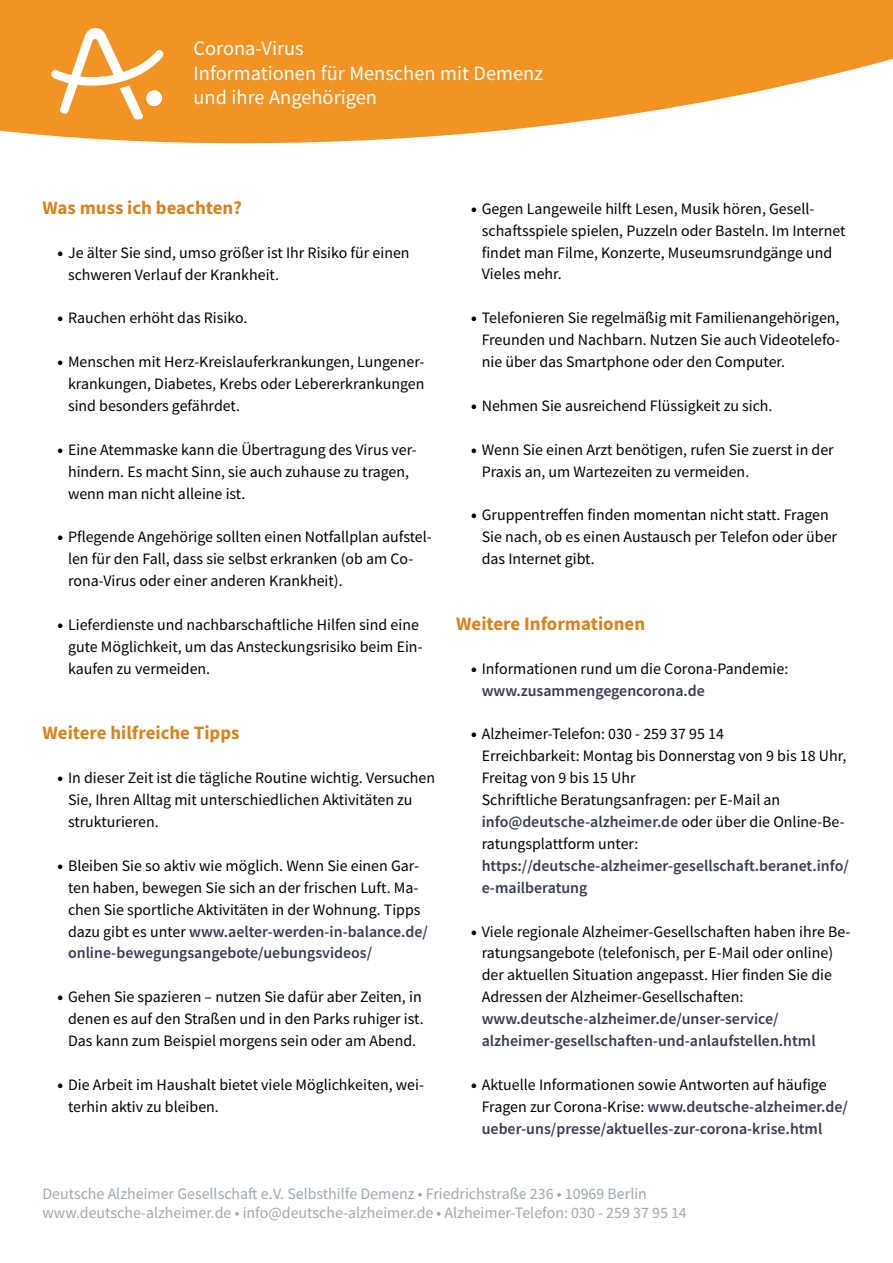
<style>
.page{position:relative;width:893px;height:1263px;background:#fff}
.page>*{position:absolute;margin:0;border:0;box-sizing:border-box;transform-origin:0 0}
.t1{font:20.4px/24.5px "Source Sans Pro";color:#fff}
.Zwischenüberschrift{font:700 18.9px "Source Sans Pro";color:#d78320}
.t2{font:15.9px/21.9px "Source Sans Pro";color:#000}
.Fusszeile{font:15.9px/19px "Source Sans Pro";color:#9ca9b1}
.t3{font:600 15.9px/21.9px "Source Sans Pro";color:#363c50}
.s1{font-weight:900}
.s2{font-weight:600;color:#363c50}
.s3{font-weight:900;color:#000}
.s4{font-weight:400;color:#000}
</style>
<div class="page">
<svg style="left:0;top:0;width:893px;height:143px;fill:#f39323"></svg>
<svg style="left:51px;top:28px;width:112px;height:92px"></svg>
<p class="t1" style="left:193px;top:36px;width:351px">Corona-Virus<br>Informationen für Menschen mit Demenz und ihre Angehörigen</p>
<p class="Zwischenüberschrift" style="left:43px;top:195px;width:201px">Was muss ich beachten?</p>
<p class="t2" style="left:68px;top:241px;width:343px;text-indent:-11px"><span class="s1">•</span> Je älter Sie sind, umso größer ist Ihr Risiko für einen schweren Verlauf der Krankheit.</p>
<p class="t2" style="left:57px;top:307px;width:192px"><span class="s1">•</span> Rauchen erhöht das Risiko.</p>
<p class="t2" style="left:68px;top:351px;width:358px;text-align:justify;text-indent:-11px"><span class="s1">•</span> Menschen mit Herz-Kreislauferkrankungen, Lungener&shy;krankungen, Diabetes, Krebs oder Lebererkrankungen sind besonders gefährdet.</p>
<p class="t2" style="left:68px;top:438px;width:350px;text-indent:-11px"><span class="s1">•</span> Eine Atemmaske kann die Übertragung des Virus ver&shy;hindern. Es macht Sinn, sie auch zuhause zu tragen, wenn man nicht alleine ist.</p>
<p class="t2" style="left:68px;top:526px;width:365px;text-indent:-11px"><span class="s1">•</span> Pflegende Angehörige sollten einen Notfallplan aufstel&shy;len für den Fall, dass sie selbst erkranken (ob am Co&shy;rona-Virus oder einer anderen Krankheit).</p>
<p class="t2" style="left:68px;top:614px;width:356px;text-indent:-11px"><span class="s1">•</span> Lieferdienste und nachbarschaftliche Hilfen sind eine gute Möglichkeit, um das Ansteckungsrisiko beim Ein&shy;kaufen zu vermeiden.</p>
<p class="Zwischenüberschrift" style="left:43px;top:720px;width:199px">Weitere hilfreiche Tipps</p>
<p class="t2" style="left:68px;top:767px;width:369px;text-indent:-11px"><span class="s1">•</span> In dieser Zeit ist die tägliche Routine wichtig. Versuchen<br>Sie, Ihren Alltag mit unterschiedlichen Aktivitäten zu strukturieren.</p>
<p class="t2" style="left:68px;top:854px;width:361px;text-indent:-11px"><span class="s1">•</span> Bleiben Sie so aktiv wie möglich. Wenn Sie einen Gar&shy;ten haben, bewegen Sie sich an der frischen Luft. Ma&shy;chen Sie sportliche Aktivitäten in der Wohnung. Tipps dazu gibt es unter <span class="s2">www.aelter-werden-in-balance.de/ online-bewegungsangebote/uebungsvideos/</span></p>
<p class="t2" style="left:68px;top:986px;width:357px;text-indent:-11px"><span class="s1">•</span> Gehen Sie spazieren – nutzen Sie dafür aber Zeiten, in denen es auf den Straßen und in den Parks ruhiger ist.<br>Das kann zum Beispiel morgens sein oder am Abend.</p>
<p class="t2" style="left:68px;top:1073px;width:357px;text-indent:-11px"><span class="s1">•</span> Die Arbeit im Haushalt bietet viele Möglichkeiten, wei&shy;terhin aktiv zu bleiben.</p>
<p class="t2" style="left:482px;top:197px;width:365px;text-indent:-11px"><span class="s1">•</span> Gegen Langeweile hilft Lesen, Musik hören, Gesell&shy;schaftsspiele spielen, Puzzeln oder Basteln. Im Internet findet man Filme, Konzerte, Museumsrundgänge und Vieles mehr.</p>
<p class="t2" style="left:482px;top:307px;width:360px;text-align:justify;text-indent:-11px"><span class="s1">•</span> Telefonieren Sie regelmäßig mit Familienangehörigen, Freunden und Nachbarn. Nutzen Sie auch Videotelefo&shy;nie über das Smartphone oder den Computer.</p>
<p class="t2" style="left:471px;top:395px;width:303px"><span class="s1">•</span> Nehmen Sie ausreichend Flüssigkeit zu sich.</p>
<p class="t2" style="left:482px;top:438px;width:354px;text-indent:-11px"><span class="s1">•</span> Wenn Sie einen Arzt benötigen, rufen Sie zuerst in der<br>Praxis an, um Wartezeiten zu vermeiden.</p>
<p class="t2" style="left:482px;top:504px;width:357px;text-indent:-11px"><span class="s1">•</span> Gruppentreffen finden momentan nicht statt. Fragen<br>Sie nach, ob es einen Austausch per Telefon oder über das Internet gibt.</p>
<p class="Zwischenüberschrift" style="left:456px;top:611px;width:190px">Weitere Informationen</p>
<p class="t2" style="left:482px;top:657px;width:308px;text-indent:-11px"><span class="s1">•</span> Informationen rund um die Corona-Pandemie: <span class="s2">www.zusammengegencorona.de</span></p>
<p class="t2" style="left:482px;top:723px;width:369px;text-indent:-11px"><span class="s1">•</span> Alzheimer-Telefon: 030 - 259 37 95 14<br>Erreichbarkeit: Montag bis Donnerstag von 9 bis 18 Uhr, Freitag von 9 bis 15 Uhr<br>Schriftliche Beratungsanfragen: per E-Mail an <span class="s2">info@deutsche-alzheimer.de</span> oder über die Online-Be&shy;ratungsplattform unter: <span class="s2">https://deutsche-alzheimer-gesellschaft.beranet.info/ e-mailberatung</span></p>
<p class="t2" style="left:482px;top:920px;width:370px;text-indent:-11px"><span class="s1">•</span> Viele regionale Alzheimer-Gesellschaften haben ihre Be&shy;ratungsangebote (telefonisch, per E-Mail oder online) der aktuellen Situation angepasst. Hier finden Sie die Adressen der Alzheimer-Gesellschaften: <span class="s2">www.deutsche-alzheimer.de/unser-service/ alzheimer-gesellschaften-und-anlaufstellen.html</span></p>
<p class="t3" style="left:482px;top:1073px;width:368px;text-indent:-11px"><span class="s3">•</span> <span class="s4">Aktuelle Informationen sowie Antworten auf häufige<br>Fragen zur Corona-Krise:</span> www.deutsche-alzheimer.de/ ueber-uns/presse/aktuelles-zur-corona-krise.html</p>
<p class="Fusszeile" style="left:43px;top:1184px;width:646px">Deutsche Alzheimer Gesellschaft e. V. Selbsthilfe Demenz • Friedrichstraße 236 • 10969 Berlin www.deutsche-alzheimer.de • info@deutsche-alzheimer.de • Alzheimer-Telefon: 030 - 259 37 95 14</p>
</div>
